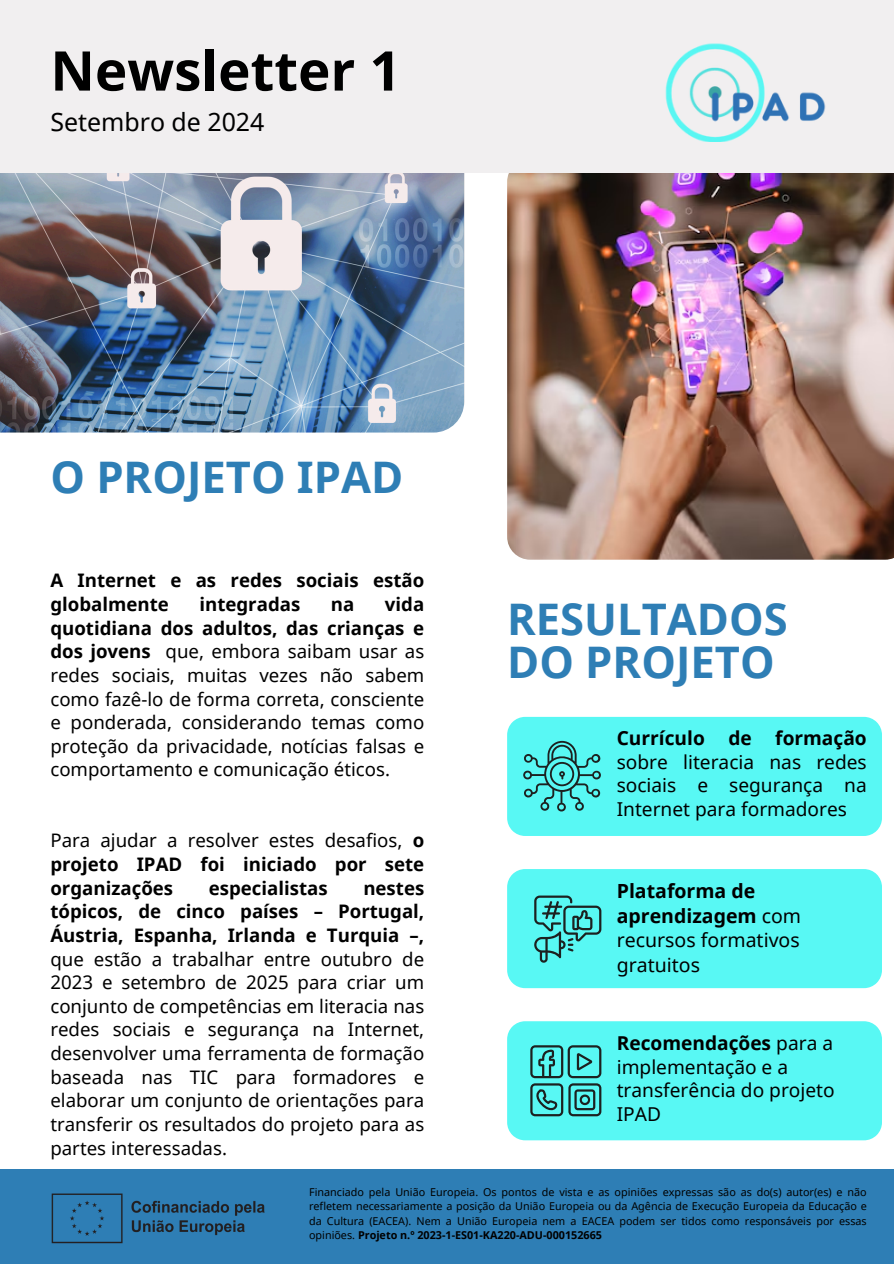
<style>
.page{position:relative;width:894px;height:1264px;background:#fff}
.page>*{position:absolute;margin:0;border:0;box-sizing:border-box;transform-origin:0 0}
.t1{font:700 54.75px "Noto Sans";color:#000}
.t2{font:700 43.5px/42.8px "Noto Sans";color:#2e7eb5}
.t3{font:24.9px "Noto Sans";color:#000}
.t4{font:19.5px/24.8px "Noto Sans";color:#000}
.t5{font:19.2px/23.7px "Noto Sans";color:#000;text-align:justify}
.t6{font:18.6px/23.7px "Noto Sans";color:#000;text-align:justify}
.t7{font:700 18.6px/23.7px "Noto Sans";color:#000}
.t8{font:10.8px/14.4px "Noto Sans";color:#000;text-align:justify}
.s1{font-weight:700}
.s2{font-weight:400}
</style>
<div class="page">
<img style="left:507px;top:173px;width:386px;height:386px">
<img style="left:0;top:173px;width:464px;height:259px">
<div style="left:0;top:0;width:893px;height:173px;background:#f1eff0"></div>
<div style="left:0;top:1169px;width:893px;height:94px;background:#2e7eb5"></div>
<img style="left:665px;top:43px;width:161px;height:98px">
<svg style="left:507px;top:1021px;width:374px;height:119px;background:#57f0ec"></svg>
<div style="left:507px;top:869px;width:374px;height:119px;background:#58f8f4"></div>
<svg style="left:507px;top:717px;width:374px;height:119px;background:#58f2ee"></svg>
<img style="left:51px;top:1193px;width:214px;height:51px">
<h3 class="t1" style="left:50px;top:32px;width:352px">Newsletter 1</h3>
<p class="t3" style="left:50px;top:104px;width:215px">Setembro de 2024</p>
<h4 class="t2" style="left:50px;top:454px;width:354px">O PROJETO IPAD</h4>
<h4 class="t7" style="left:50px;top:568px;width:375px">A Internet e as redes sociais estão globalmente</h4>
<h4 class="t6" style="left:50px;top:592px;width:375px;text-indent:334px"><span class="s1">vida quotidiana dos adultos, das crianças e dos jovens</span> que, embora saibam usar as redes sociais, muitas vezes não sabem como fazê-lo de forma correta, consciente e ponderada, considerando temas como proteção da privacidade, notícias falsas e</h4>
<h2 class="t6" style="left:50px;top:757px;width:341px">comportamento e comunicação éticos.</h2>
<h4 class="t7" style="left:199px;top:592px;width:102px">integradas</h4>
<h4 class="t7" style="left:331px;top:592px;width:25px">na</h4>
<h2 class="t7" style="left:50px;top:828px;width:375px;text-align:justify"><span class="s2">Para ajudar a resolver estes desafios,</span> o projeto IPAD foi iniciado por sete organizações</h2>
<h2 class="t7" style="left:209px;top:875px;width:120px">especialistas</h2>
<h2 class="t6" style="left:50px;top:875px;width:375px;text-indent:313px"><span class="s1">nestes tópicos, de cinco países – Portugal, Áustria, Espanha, Irlanda e Turquia –, </span>que estão a trabalhar entre outubro de 2023 e setembro de 2025 para criar um conjunto de competências em literacia nas redes sociais e segurança na Internet,</h2>
<p class="t6" style="left:50px;top:1041px;width:375px">desenvolver uma ferramenta de formação baseada nas TIC para formadores e elaborar um conjunto de orientações para transferir os resultados do projeto para as partes interessadas.</p>
<h2 class="t2" style="left:507px;top:596px;width:282px">RESULTADOS<br>DO PROJETO</h2>
<h4 class="t5" style="left:616px;top:725px;width:251px"><span class="s1">Currículo de formação </span>sobre literacia nas redes sociais e segurança na Internet para formadores</h4>
<p class="t4" style="left:616px;top:877px;width:186px"><span class="s1">Plataforma de aprendizagem</span> com recursos formativos gratuitos</p>
<h4 class="t5" style="left:616px;top:1030px;width:219px;text-align:left"><span class="s1">Recomendações</span> para a implementação e a transferência do projeto<br>IPAD</h4>
<h4 class="t8" style="left:309px;top:1184px;width:559px">Financiado pela União Europeia. Os pontos de vista e as opiniões expressas são as do(s) autor(es) e não refletem necessariamente a posição da União Europeia ou da Agência de Execução Europeia da Educação e da Cultura (EACEA). Nem a União Europeia nem a EACEA podem ser tidos como responsáveis por essas opiniões. <span class="s1">Projeto n.º 2023-1-ES01-KA220-ADU-000152665</span></h4>
</div>
